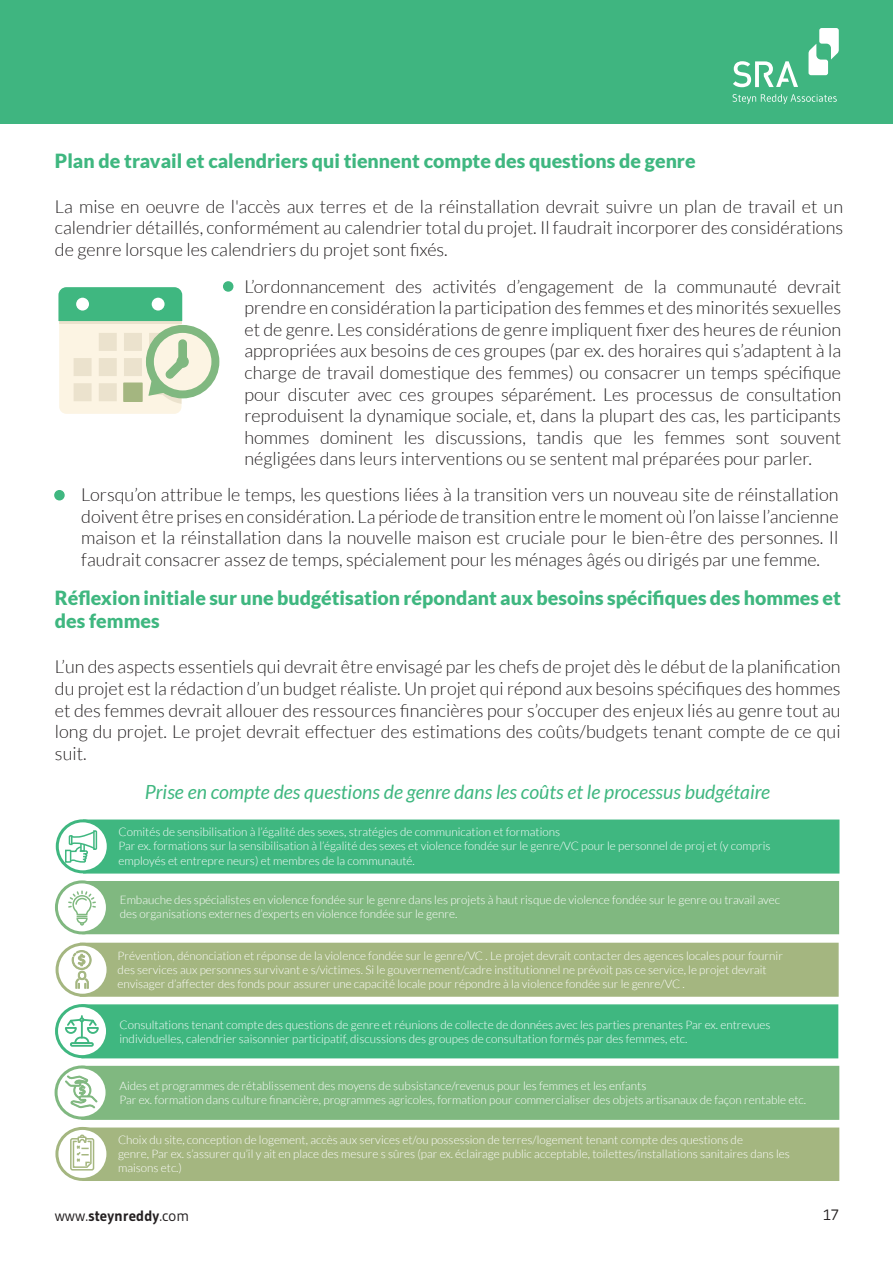
<style>
.page{position:relative;width:893px;height:1263px;background:#fff}
.page>*{position:absolute;margin:0;border:0;box-sizing:border-box;transform-origin:0 0}
.t1{font:900 19.5px/23.4px "Lato";color:#3fb780}
.t2{font:italic 19.5px "Lato";color:#3fb780}
.t3{font:300 18px/21.6px "Lato";color:#231f20;text-align:justify}
.t4{font:700 15px "Gudea";color:#231f20}
.t5{font:15px "Gudea";color:#231f20}
.t6{font:300 11.7px/14.1px "Lato";color:#fff}
.s1{font-weight:400}
</style>
<div class="page">
<div style="left:0;top:0;width:893px;height:123px;background:#3fb580"></div>
<svg style="left:733px;top:61px;width:65px;height:26px"></svg>
<svg style="left:732px;top:94px;width:105px;height:10px"></svg>
<svg style="left:808px;top:28px;width:31px;height:47px"></svg>
<div style="left:55px;top:491px;width:9px;height:9px;background:#3fb780;border-radius:50%"></div>
<div style="left:54px;top:490px;width:11px;height:10px;border:2px solid #3fb780;border-radius:50%"></div>
<div style="left:224px;top:282px;width:9px;height:9px;background:#3fb780;border-radius:50%"></div>
<div style="left:223px;top:281px;width:10px;height:11px;border:2px solid #3fb780;border-radius:50%"></div>
<div style="left:147px;top:326px;width:72px;height:72px;background:#80b880;border-radius:50%"></div>
<div style="left:154px;top:333px;width:57px;height:57px;background:#fcf4e3;border-radius:50%"></div>
<svg style="left:58px;top:287px;width:131px;height:127px"></svg>
<div style="left:177px;top:356px;width:11px;height:11px;background:#80b880;border-radius:50%"></div>
<div style="left:176px;top:355px;width:13px;height:13px;border:2px solid #80b880;border-radius:50%"></div>
<div style="left:83px;top:819px;width:756px;height:54px;background:#3fb780;border:2px solid #3fb780"></div>
<div style="left:82px;top:881px;width:757px;height:53px;background:#80b880"></div>
<div style="left:80px;top:943px;width:759px;height:54px;background:#a4b680;border:2px solid #a4b680"></div>
<div style="left:81px;top:1004px;width:757px;height:54px;background:#3fb780;border:2px solid #3fb780"></div>
<div style="left:81px;top:1066px;width:758px;height:54px;background:#80b880;border:2px solid #80b880"></div>
<div style="left:82px;top:1127px;width:757px;height:54px;background:#a4b680;border:2px solid #a4b680"></div>
<svg style="left:57px;top:821px;width:51px;height:51px"></svg>
<div style="left:56px;top:819px;width:54px;height:54px;border:3px solid #3fb780;border-radius:50%"></div>
<svg style="left:56px;top:882px;width:51px;height:51px"></svg>
<div style="left:55px;top:880px;width:54px;height:54px;border:3px solid #80b880;border-radius:50%"></div>
<svg style="left:57px;top:944px;width:51px;height:51px"></svg>
<div style="left:56px;top:943px;width:54px;height:54px;border:3px solid #a4b680;border-radius:50%"></div>
<svg style="left:57px;top:1006px;width:51px;height:50px"></svg>
<div style="left:55px;top:1004px;width:54px;height:54px;border:3px solid #3fb780;border-radius:50%"></div>
<svg style="left:56px;top:1067px;width:51px;height:51px"></svg>
<div style="left:55px;top:1065px;width:54px;height:54px;border:3px solid #80b880;border-radius:50%"></div>
<svg style="left:57px;top:1128px;width:51px;height:51px"></svg>
<div style="left:55px;top:1127px;width:54px;height:54px;border:3px solid #a4b680;border-radius:50%"></div>
<svg style="left:72px;top:950px;width:20px;height:38px"></svg>
<svg style="left:65px;top:1075px;width:32px;height:33px"></svg>
<svg style="left:64px;top:829px;width:34px;height:34px"></svg>
<svg style="left:68px;top:890px;width:28px;height:36px"></svg>
<div style="left:70px;top:1042px;width:24px;height:5px;border:2px solid #3fb780"></div>
<svg style="left:64px;top:1016px;width:36px;height:29px"></svg>
<div style="left:70px;top:1138px;width:24px;height:32px;border:2px solid #a6b781;border-radius:2px"></div>
<svg style="left:72px;top:1134px;width:20px;height:35px"></svg>
<p class="t1" style="left:55px;top:149px;width:642px">Plan de travail et calendriers qui tiennent compte des questions de genre</p>
<p class="t3" style="left:55px;top:196px;width:790px">La mise en oeuvre de l'accès aux terres et de la réinstallation devrait suivre un plan de travail et un calendrier détaillés, conformément au calendrier total du projet. Il faudrait incorporer des considérations de genre lorsque les calendriers du projet sont fixés.</p>
<p class="t3" style="left:244px;top:275px;width:598px">L’ordonnancement des activités d’engagement de la communauté devrait prendre en considération la participation des femmes et des minorités sexuelles et de genre. Les considérations de genre impliquent fixer des heures de réunion appropriées aux besoins de ces groupes (par ex. des horaires qui s’adaptent à la charge de travail domestique des femmes) ou consacrer un temps spécifique pour discuter avec ces groupes séparément. Les processus de consultation reproduisent la dynamique sociale, et, dans la plupart des cas, les participants hommes dominent les discussions, tandis que les femmes sont souvent négligées dans leurs interventions ou se sentent mal préparées pour parler.</p>
<p class="t3" style="left:81px;top:484px;width:759px">Lorsqu’on attribue le temps, les questions liées à la transition vers un nouveau site de réinstallation doivent être prises en considération. La période de transition entre le moment où l’on laisse l’ancienne maison et la réinstallation dans la nouvelle maison est cruciale pour le bien-être des personnes. Il faudrait consacrer assez de temps, spécialement pour les ménages âgés ou dirigés par une femme.</p>
<p class="t1" style="left:55px;top:586px;width:787px">Réflexion initiale sur une budgétisation répondant aux besoins spécifiques des hommes et des femmes</p>
<p class="t3" style="left:55px;top:656px;width:787px">L’un des aspects essentiels qui devrait être envisagé par les chefs de projet dès le début de la planification du projet est la rédaction d’un budget réaliste. Un projet qui répond aux besoins spécifiques des hommes et des femmes devrait allouer des ressources financières pour s’occuper des enjeux liés au genre tout au long du projet. Le projet devrait effectuer des estimations des coûts/budgets tenant compte de ce qui suit.</p>
<p class="t2" style="left:145px;top:781px;width:627px">Prise en compte des questions de genre dans les coûts et le processus budgétaire</p>
<p class="t6" style="left:119px;top:825px;width:653px">Comités de sensibilisation à l’égalité des sexes, stratégies de communication et formations<br>Par ex. formations sur la sensibilisation à l’égalité des sexes et violence fondée sur le genre/VC pour le personnel de proj et (y compris employés et entrepre neurs) et membres de la communauté.</p>
<p class="t6" style="left:120px;top:893px;width:662px">Embauche des spécialistes en violence fondée sur le genre dans les projets à haut risque de violence fondée sur le genre ou travail avec des organisations externes d’experts en violence fondée sur le genre.</p>
<p class="t6" style="left:118px;top:949px;width:667px">Prévention, dénonciation et réponse de la violence fondée sur le genre/VC . Le projet devrait contacter des agences locales pour fournir des services aux personnes survivant e s/victimes. Si le gouvernement/cadre institutionnel ne prévoit pas ce service, le projet devrait envisager d’affecter des fonds pour assurer une capacité locale pour répondre à la violence fondée sur le genre/VC .</p>
<p class="t6" style="left:120px;top:1018px;width:652px">Consultations tenant compte des questions de genre et réunions de collecte de données avec les parties prenantes Par ex. entrevues individuelles, calendrier saisonnier participatif, discussions des groupes de consultation formés par des femmes, etc.</p>
<p class="t6" style="left:120px;top:1079px;width:688px">Aides et programmes de rétablissement des moyens de subsistance/revenus pour les femmes et les enfants<br>Par ex. formation dans culture financière, programmes agricoles, formation pour commercialiser des objets artisanaux de façon rentable etc.</p>
<p class="t6" style="left:118px;top:1133px;width:673px">Choix du site, conception de logement, accès aux services et/ou possession de terres/logement tenant compte des questions de<br>genre, Par ex. s’assurer qu’il y ait en place des mesure s sûres (par ex. éclairage public acceptable, toilettes/installations sanitaires dans les maisons etc.)</p>
<p class="t4" style="left:55px;top:1207px;width:136px"><span class="s1">www.</span>steynreddy<span class="s1">.com</span></p>
<p class="t5" style="left:823px;top:1205px;width:17px">17</p>
</div>
